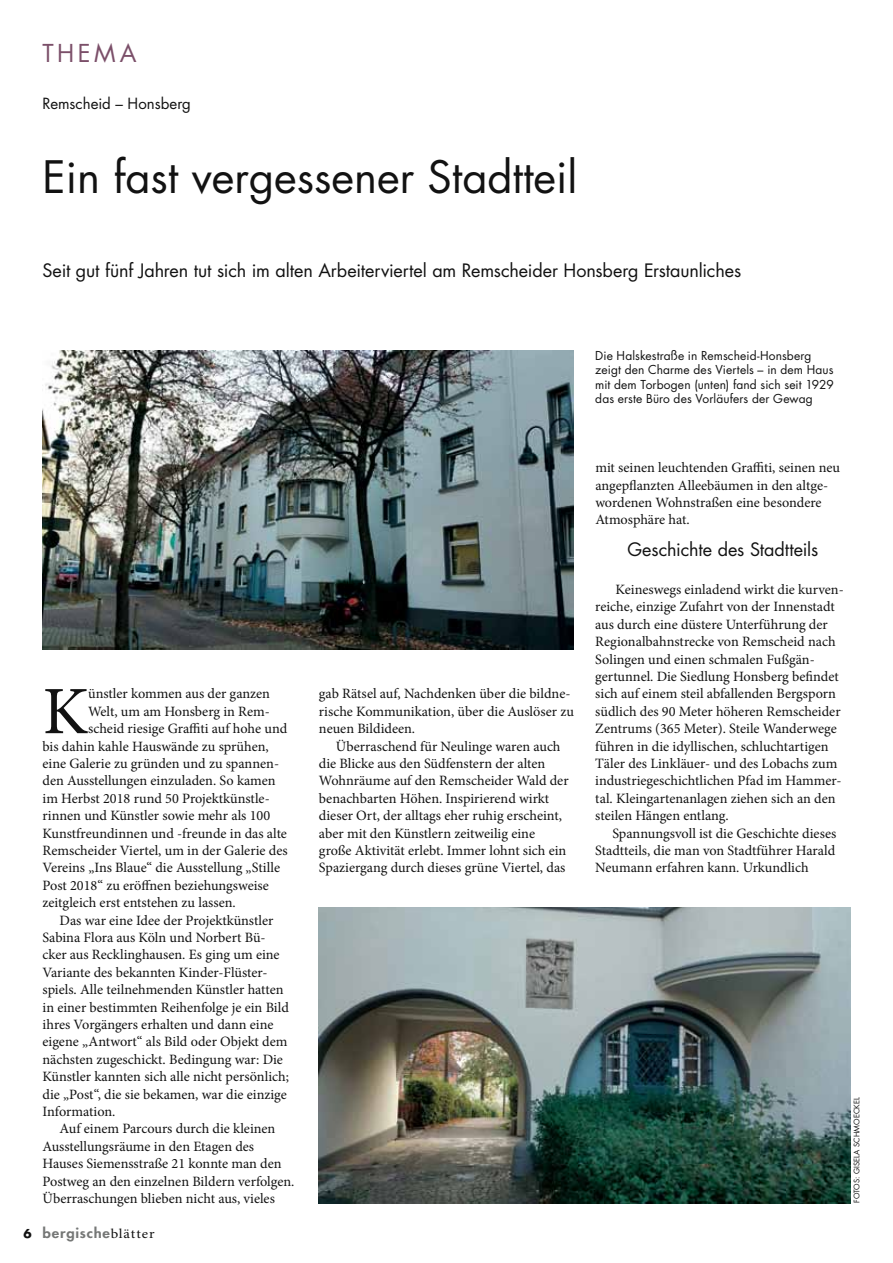
<style>
.page{position:relative;width:893px;height:1263px;background:#fff}
.page>*{position:absolute;margin:0;border:0;box-sizing:border-box;transform-origin:0 0}
.t1{font:67.8px "Minion Pro";color:#121212}
.t2{font:43.5px "Futura";color:#121212}
.t3{font:24px "Futura";letter-spacing:.145em;color:#7b4f69}
.t4{font:18px "Futura";letter-spacing:-.005em;color:#121212}
.t5{font:15px "Futura";color:#121212}
.t6{font:14.25px/17.4px "Minion Pro";color:#121212}
.t7{font:800 13.5px "Futura";letter-spacing:.055em;color:#757776;scale:1.1 1}
.t8{font:12px/14.4px "Futura";letter-spacing:.01em;color:#121212}
.t9{font:7.5px "Futura";letter-spacing:.02em;color:#121212}
.s1{font-weight:700;font-size:12px;color:#121212}
.s2{font-family:"Minion Pro";font-weight:400;color:#121212}
</style>
<div class="page">
<img style="left:43px;top:350px;width:531px;height:299px">
<img style="left:319px;top:907px;width:531px;height:296px">
<h3 class="t3" style="left:43px;top:36px;width:96px">thema</h3>
<p class="t5" style="left:43px;top:93px;width:150px">Remscheid – Honsberg</p>
<h2 class="t2" style="left:43px;top:147px;width:536px">Ein fast vergessener Stadtteil</h2>
<p class="t4" style="left:43px;top:258px;width:700px">Seit gut fünf Jahren tut sich im alten Arbeiterviertel am Remscheider Honsberg Erstaunliches</p>
<h1 class="t1" style="left:43px;top:666px;width:47px">K</h1>
<p class="t6" style="left:88px;top:685px;width:183px">ünstler kommen aus der ganzen</p>
<p class="t6" style="left:88px;top:703px;width:183px">Welt, um am Honsberg in Rem-</p>
<p class="t6" style="left:88px;top:720px;width:201px">scheid riesige Graffiti auf hohe und</p>
<p class="t6" style="left:43px;top:737px;width:228px">bis dahin kahle Hauswände zu sprühen,</p>
<p class="t6" style="left:43px;top:755px;width:238px">eine Galerie zu gründen und zu spannen-</p>
<p class="t6" style="left:43px;top:772px;width:235px">den Ausstellungen einzuladen. So kamen</p>
<p class="t6" style="left:43px;top:790px;width:229px">im Herbst 2018 rund 50 Projektkünstle-</p>
<p class="t6" style="left:43px;top:807px;width:229px">rinnen und Künstler sowie mehr als 100</p>
<p class="t6" style="left:43px;top:824px;width:246px">Kunstfreundinnen und -freunde in das alte</p>
<p class="t6" style="left:43px;top:842px;width:247px">Remscheider Viertel, um in der Galerie des</p>
<p class="t6" style="left:43px;top:859px;width:239px">Vereins „Ins Blaue“ die Ausstellung „Stille</p>
<p class="t6" style="left:43px;top:877px;width:228px">Post 2018“ zu eröffnen beziehungsweise</p>
<p class="t6" style="left:43px;top:894px;width:195px">zeitgleich erst entstehen zu lassen.</p>
<p class="t6" style="left:60px;top:911px;width:215px">Das war eine Idee der Projektkünstler</p>
<p class="t6" style="left:43px;top:929px;width:225px">Sabina Flora aus Köln und Norbert Bü-</p>
<p class="t6" style="left:43px;top:946px;width:239px">cker aus Recklinghausen. Es ging um eine</p>
<p class="t6" style="left:43px;top:963px;width:227px">Variante des bekannten Kinder-Flüster-</p>
<p class="t6" style="left:43px;top:981px;width:243px">spiels. Alle teilnehmenden Künstler hatten</p>
<p class="t6" style="left:43px;top:998px;width:248px">in einer bestimmten Reihenfolge je ein Bild</p>
<p class="t6" style="left:43px;top:1016px;width:232px">ihres Vorgängers erhalten und dann eine</p>
<p class="t6" style="left:43px;top:1033px;width:246px">eigene „Antwort“ als Bild oder Objekt dem</p>
<p class="t6" style="left:43px;top:1050px;width:242px">nächsten zugeschickt. Bedingung war: Die</p>
<p class="t6" style="left:43px;top:1068px;width:248px">Künstler kannten sich alle nicht persönlich;</p>
<p class="t6" style="left:43px;top:1085px;width:246px">die „Post“, die sie bekamen, war die einzige</p>
<p class="t6" style="left:43px;top:1103px;width:74px">Information.</p>
<p class="t6" style="left:60px;top:1120px;width:217px">Auf einem Parcours durch die kleinen</p>
<p class="t6" style="left:43px;top:1137px;width:213px">Ausstellungsräume in den Etagen des</p>
<p class="t6" style="left:43px;top:1155px;width:241px">Hauses Siemensstraße 21 konnte man den</p>
<p class="t6" style="left:43px;top:1172px;width:254px">Postweg an den einzelnen Bildern verfolgen.</p>
<p class="t6" style="left:43px;top:1190px;width:234px">Überraschungen blieben nicht aus, vieles</p>
<p class="t7" style="left:24px;top:1224px;width:120px"><span class="s1">6</span> bergische<span class="s2">blätter</span></p>
<p class="t8" style="left:595px;top:348px;width:240px">Die Halskestraße in Remscheid-Honsberg zeigt den Charme des Viertels – in dem Haus mit dem Torbogen (unten) fand sich seit 1929 das erste Büro des Vorläufers der Gewag</p>
<p class="t6" style="left:319px;top:685px;width:257px">gab Rätsel auf, Nachdenken über die bildne&shy;rische Kommunikation, über die Auslöser zu neuen Bildideen.</p>
<p class="t6" style="left:319px;top:737px;width:251px;text-indent:17px">Überraschend für Neulinge waren auch die Blicke aus den Südfenstern der alten Wohnräume auf den Remscheider Wald der benachbarten Höhen. Inspirierend wirkt dieser Ort, der alltags eher ruhig erscheint, aber mit den Künstlern zeitweilig eine große Aktivität erlebt. Immer lohnt sich ein Spaziergang durch dieses grüne Viertel, das</p>
<p class="t6" style="left:595px;top:459px;width:246px">mit seinen leuchtenden Graffiti, seinen neu angepflanzten Alleebäumen in den altge&shy;wordenen Wohnstraßen eine besondere Atmosphäre hat.</p>
<p class="t4" style="left:627px;top:537px;width:192px">Geschichte des Stadtteils</p>
<p class="t6" style="left:595px;top:581px;width:250px;text-indent:20px">Keineswegs einladend wirkt die kurven&shy;reiche, einzige Zufahrt von der Innenstadt aus durch eine düstere Unterführung der Regionalbahnstrecke von Remscheid nach Solingen und einen schmalen Fußgän&shy;gertunnel. Die Siedlung Honsberg befindet sich auf einem steil abfallenden Bergsporn südlich des 90 Meter höheren Remscheider Zentrums (365 Meter). Steile Wanderwege führen in die idyllischen, schluchtartigen Täler des Linkläuer- und des Lobachs zum industriegeschichtlichen Pfad im Hammer&shy;tal. Kleingartenanlagen ziehen sich an den steilen Hängen entlang.</p>
<p class="t6" style="left:595px;top:824px;width:242px;text-align:justify;text-indent:17px">Spannungsvoll ist die Geschichte dieses Stadtteils, die man von Stadtführer Harald Neumann erfahren kann. Urkundlich</p>
<p class="t9" style="left:852px;top:1203px;width:108px;rotate:-90deg">Fotos: Gisela Sc hmoec kel</p>
</div>
